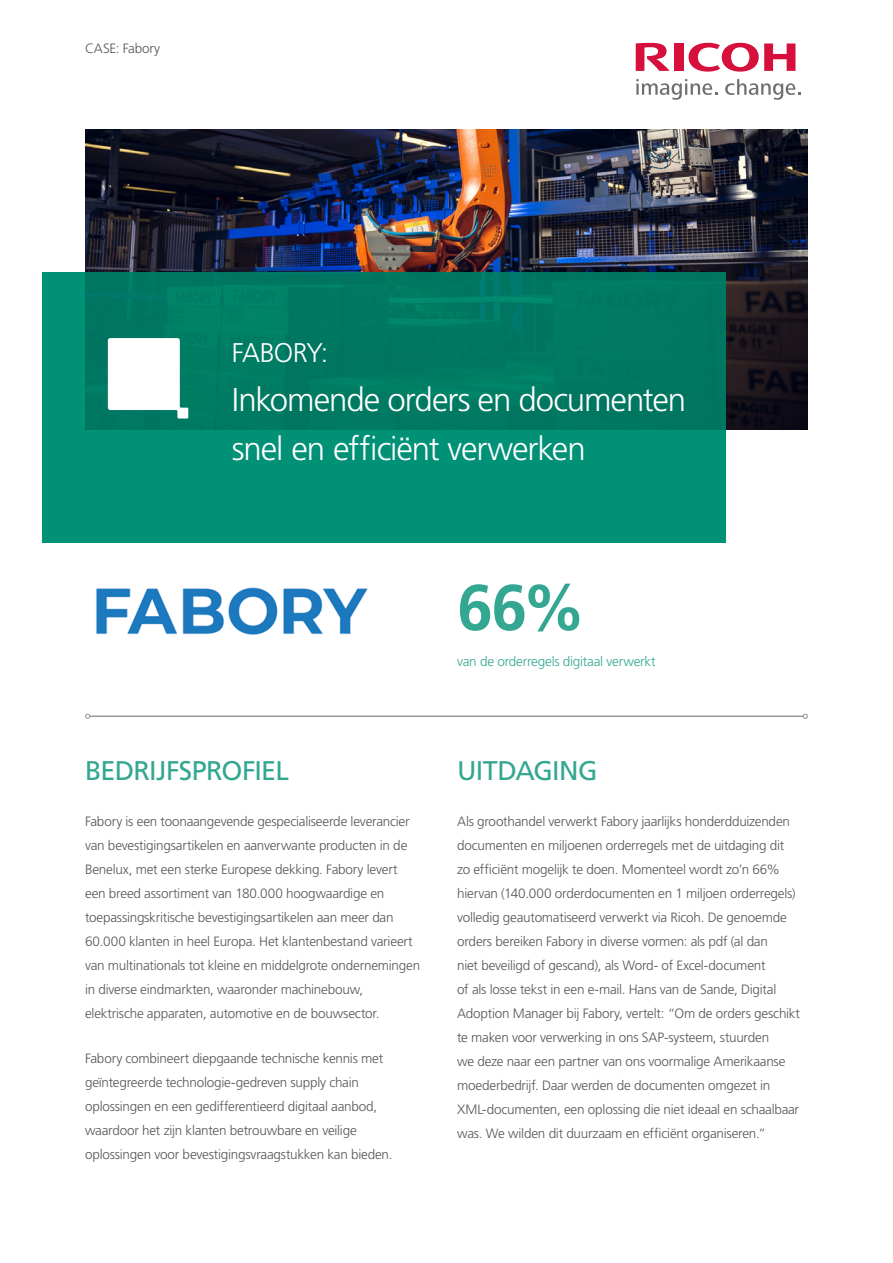
<style>
.page{position:relative;width:893px;height:1263px;background:#fff}
.page>*{position:absolute;margin:0;border:0;box-sizing:border-box;transform-origin:0 0}
.t1{font:700 64.5px "Frutiger LT Std";color:#33a791}
.t2{font:300 33px/49.5px "Frutiger";letter-spacing:-.035em;color:#fff}
.t3{font:27px "Frutiger";letter-spacing:-.025em;color:#33a791}
.t4{font:300 27px "Frutiger";letter-spacing:-.03em;color:#fff}
.t5{font:300 13.5px/24px "Frutiger";letter-spacing:-.015em;color:#575756}
.t6{font:300 13.5px "Frutiger LT Std";letter-spacing:-.015em;color:#33a791}
</style>
<div class="page">
<img style="left:85px;top:130px;width:723px;height:300px">
<svg style="left:43px;top:272px;width:682px;height:270px"></svg>
<hr style="left:90px;top:715px;width:713px;height:2px;background:#919aa0">
<svg style="left:85px;top:714px;width:5px;height:5px"></svg>
<svg style="left:803px;top:714px;width:5px;height:5px"></svg>
<svg style="left:108px;top:338px;width:80px;height:80px"></svg>
<svg style="left:688px;top:43px;width:107px;height:29px"></svg>
<div style="left:674px;top:44px;width:9px;height:27px;background:#d60f3c"></div>
<svg style="left:636px;top:43px;width:34px;height:28px"></svg>
<svg style="left:636px;top:79px;width:81px;height:21px"></svg>
<svg style="left:725px;top:79px;width:75px;height:21px"></svg>
<img style="left:96px;top:587px;width:272px;height:48px">
<p class="t5" style="left:85px;top:36px;width:77px">CASE: Fabory</p>
<h3 class="t4" style="left:232px;top:337px;width:98px">FABORY:</h3>
<h2 class="t2" style="left:232px;top:375px;width:456px">Inkomende orders en documenten snel en efficiënt verwerken</h2>
<h1 class="t1" style="left:457px;top:570px;width:130px">66%</h1>
<p class="t6" style="left:457px;top:654px;width:200px">van de orderregels digitaal verwerkt</p>
<h3 class="t3" style="left:85px;top:755px;width:205px">BEDRIJFSPROFIEL</h3>
<p class="t5" style="left:85px;top:809px;width:337px">Fabory is een toonaangevende gespecialiseerde leverancier van bevestigingsartikelen en aanverwante producten in de Benelux, met een sterke Europese dekking. Fabory levert een breed assortiment van 180.000 hoogwaardige en toepassingskritische bevestigingsartikelen aan meer dan 60.000 klanten in heel Europa. Het klantenbestand varieert van multinationals tot kleine en middelgrote ondernemingen in diverse eindmarkten, waaronder machinebouw, elektrische apparaten, automotive en de bouwsector.</p>
<p class="t5" style="left:85px;top:1046px;width:309px">Fabory combineert diepgaande technische kennis met geïntegreerde technologie-gedreven supply chain oplossingen en een gedifferentieerd digitaal aanbod, waardoor het zijn klanten betrouwbare en veilige oplossingen voor bevestigingsvraagstukken kan bieden.</p>
<h3 class="t3" style="left:457px;top:755px;width:142px">UITDAGING</h3>
<p class="t5" style="left:457px;top:809px;width:344px">Als groothandel verwerkt Fabory jaarlijks honderdduizenden documenten en miljoenen orderregels met de uitdaging dit zo efficiënt mogelijk te doen. Momenteel wordt zo’n 66% hiervan (140.000 orderdocumenten en 1 miljoen orderregels) volledig geautomatiseerd verwerkt via Ricoh. De genoemde orders bereiken Fabory in diverse vormen: als pdf (al dan<br>niet beveiligd of gescand), als Word- of Excel-document<br>of als losse tekst in een e-mail. Hans van de Sande, Digital Adoption Manager bij Fabory, vertelt: “Om de orders geschikt te maken voor verwerking in ons SAP-systeem, stuurden<br>we deze naar een partner van ons voormalige Amerikaanse moederbedrijf. Daar werden de documenten omgezet in XML-documenten, een oplossing die niet ideaal en schaalbaar was. We wilden dit duurzaam en efficiënt organiseren.”</p>
</div>
